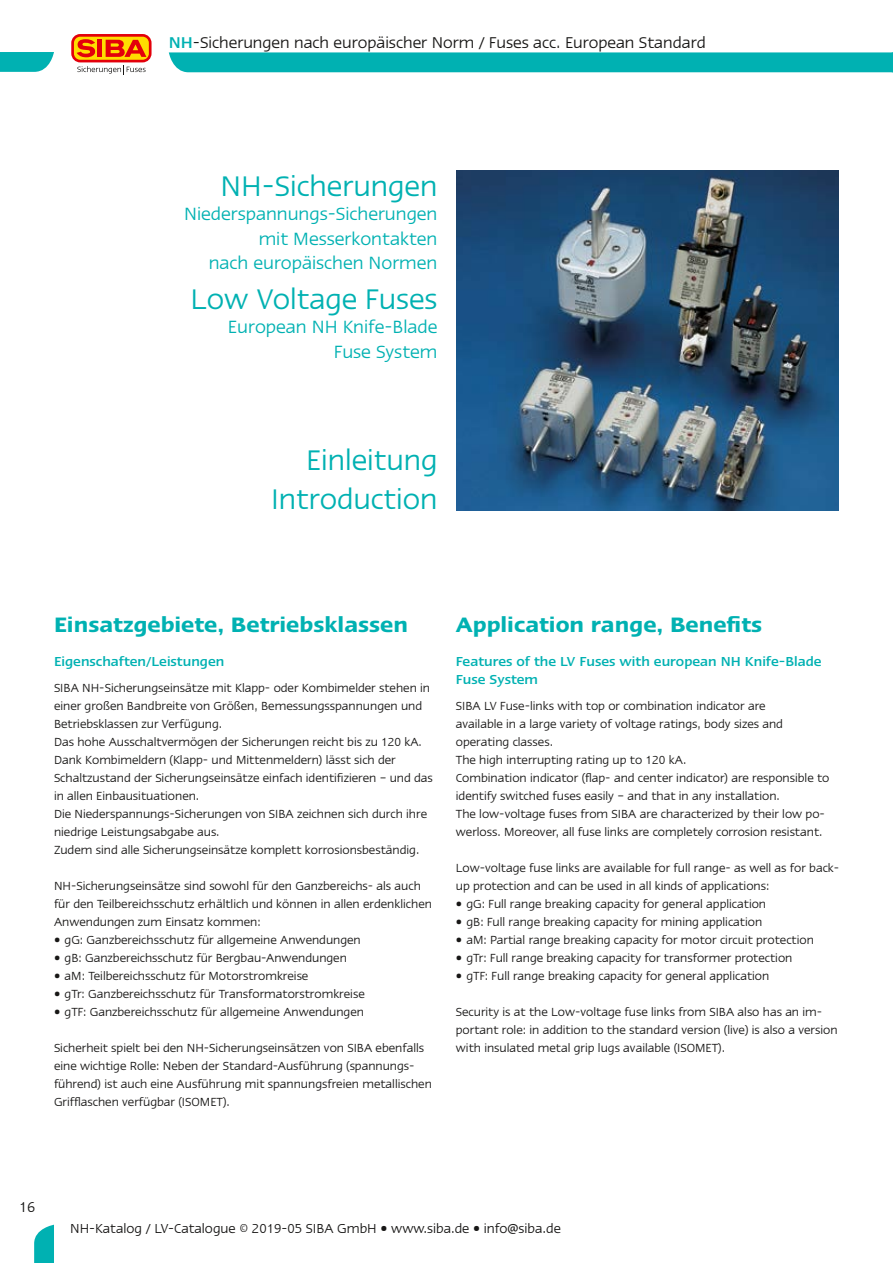
<style>
.page{position:relative;width:893px;height:1263px;background:#fff}
.page>*{position:absolute;margin:0;border:0;box-sizing:border-box;transform-origin:0 0}
.t1{font:32.7px/39.2px "Linotype Ergo";color:#00b1b2;text-align:right}
.t2{font:600 24px "Linotype Ergo";color:#00b1b2}
.t3{font:20.4px/24.5px "Linotype Ergo";color:#00b1b2;text-align:right}
.t4{font:18px "Linotype Ergo";color:#181716}
.t5{font:16.5px "Linotype Ergo";color:#181716}
.t6{font:500 15px/18px "Linotype Ergo";color:#00b1b2}
.t7{font:15px "Linotype Ergo";color:#181716}
.t8{font:13.5px/18px "Linotype Ergo";color:#181716}
.s1{font-weight:500;color:#00b1b2}
</style>
<div class="page">
<svg style="left:71px;top:34px;width:81px;height:40px"></svg>
<svg style="left:0;top:52px;width:54px;height:20px"></svg>
<div style="left:169px;top:52px;width:724px;height:20px;background:#00b1b2"></div>
<svg style="left:34px;top:1225px;width:20px;height:38px"></svg>
<img style="left:456px;top:170px;width:383px;height:340px">
<h3 class="t4" style="left:169px;top:33px;width:538px"><span class="s1">NH</span>-Sicherungen nach europäischer Norm / Fuses acc. European Standard</h3>
<p class="t1" style="left:221px;top:166px;width:218px">NH-Sicherungen</p>
<p class="t3" style="left:184px;top:202px;width:255px">Niederspannungs-Sicherungen mit Messerkontakten<br>nach europäischen Normen</p>
<p class="t1" style="left:191px;top:279px;width:248px">Low Voltage Fuses</p>
<p class="t3" style="left:228px;top:314px;width:211px">European NH Knife-Blade<br>Fuse System</p>
<p class="t1" style="left:271px;top:440px;width:168px">Einleitung<br>Introduction</p>
<p class="t2" style="left:54px;top:612px;width:356px">Einsatzgebiete, Betriebsklassen</p>
<p class="t6" style="left:54px;top:652px;width:172px">Eigenschaften/Leistungen</p>
<p class="t8" style="left:54px;top:679px;width:380px">SIBA NH-Sicherungseinsätze mit Klapp- oder Kombimelder stehen in einer großen Bandbreite von Größen, Bemessungsspannungen und Betriebsklassen zur Verfügung.<br>Das hohe Ausschaltvermögen der Sicherungen reicht bis zu 120 kA.<br>Dank Kombimeldern (Klapp- und Mittenmeldern) lässt sich der Schaltzustand der Sicherungseinsätze einfach identifizieren – und das in allen Einbausituationen.<br>Die Niederspannungs-Sicherungen von SIBA zeichnen sich durch ihre niedrige Leistungsabgabe aus.<br>Zudem sind alle Sicherungseinsätze komplett korrosionsbeständig.</p>
<p class="t8" style="left:54px;top:877px;width:379px">NH-Sicherungseinsätze sind sowohl für den Ganzbereichs- als auch für den Teilbereichsschutz erhältlich und können in allen erdenklichen<br>Anwendungen zum Einsatz kommen:</p>
<p class="t8" style="left:54px;top:931px;width:308px">• gG: Ganzbereichsschutz für allgemeine Anwendungen</p>
<p class="t8" style="left:54px;top:949px;width:294px">• gB: Ganzbereichsschutz für Bergbau-Anwendungen</p>
<p class="t8" style="left:54px;top:967px;width:256px">• aM: Teilbereichsschutz für Motorstromkreise</p>
<p class="t8" style="left:54px;top:985px;width:312px">• gTr: Ganzbereichsschutz für Transformatorstromkreise</p>
<p class="t8" style="left:54px;top:1003px;width:311px">• gTF: Ganzbereichsschutz für allgemeine Anwendungen</p>
<p class="t8" style="left:54px;top:1039px;width:379px">Sicherheit spielt bei den NH-Sicherungseinsätzen von SIBA ebenfalls eine wichtige Rolle: Neben der Standard-Ausführung (spannungs&shy;führend) ist auch eine Ausführung mit spannungsfreien metallischen Grifflaschen verfügbar (ISOMET).</p>
<p class="t2" style="left:456px;top:612px;width:308px">Application range, Benefits</p>
<p class="t6" style="left:456px;top:652px;width:367px">Features of the LV Fuses with european NH Knife-Blade<br>Fuse System</p>
<p class="t8" style="left:456px;top:697px;width:375px">SIBA LV Fuse-links with top or combination indicator are<br>available in a large variety of voltage ratings, body sizes and operating classes.<br>The high interrupting rating up to 120 kA.<br>Combination indicator (flap- and center indicator) are responsible to identify switched fuses easily – and that in any installation.<br>The low-voltage fuses from SIBA are characterized by their low po&shy;werloss. Moreover, all fuse links are completely corrosion resistant.</p>
<p class="t8" style="left:456px;top:859px;width:385px">Low-voltage fuse links are available for full range- as well as for back&shy;up protection and can be used in all kinds of applications:</p>
<p class="t8" style="left:456px;top:895px;width:312px">• gG: Full range breaking capacity for general application</p>
<p class="t8" style="left:456px;top:913px;width:308px">• gB: Full range breaking capacity for mining application</p>
<p class="t8" style="left:456px;top:931px;width:360px">• aM: Partial range breaking capacity for motor circuit protection</p>
<p class="t8" style="left:456px;top:949px;width:338px">• gTr: Full range breaking capacity for transformer protection</p>
<p class="t8" style="left:456px;top:967px;width:315px">• gTF: Full range breaking capacity for general application</p>
<p class="t8" style="left:456px;top:1003px;width:383px">Security is at the Low-voltage fuse links from SIBA also has an im&shy;portant role: in addition to the standard version (live) is also a version with insulated metal grip lugs available (ISOMET).</p>
<p class="t5" style="left:19px;top:1198px;width:18px">16</p>
<p class="t7" style="left:70px;top:1221px;width:492px">NH-Katalog / LV-Catalogue © 2019-05 SIBA GmbH • www.siba.de • info@siba.de</p>
</div>
